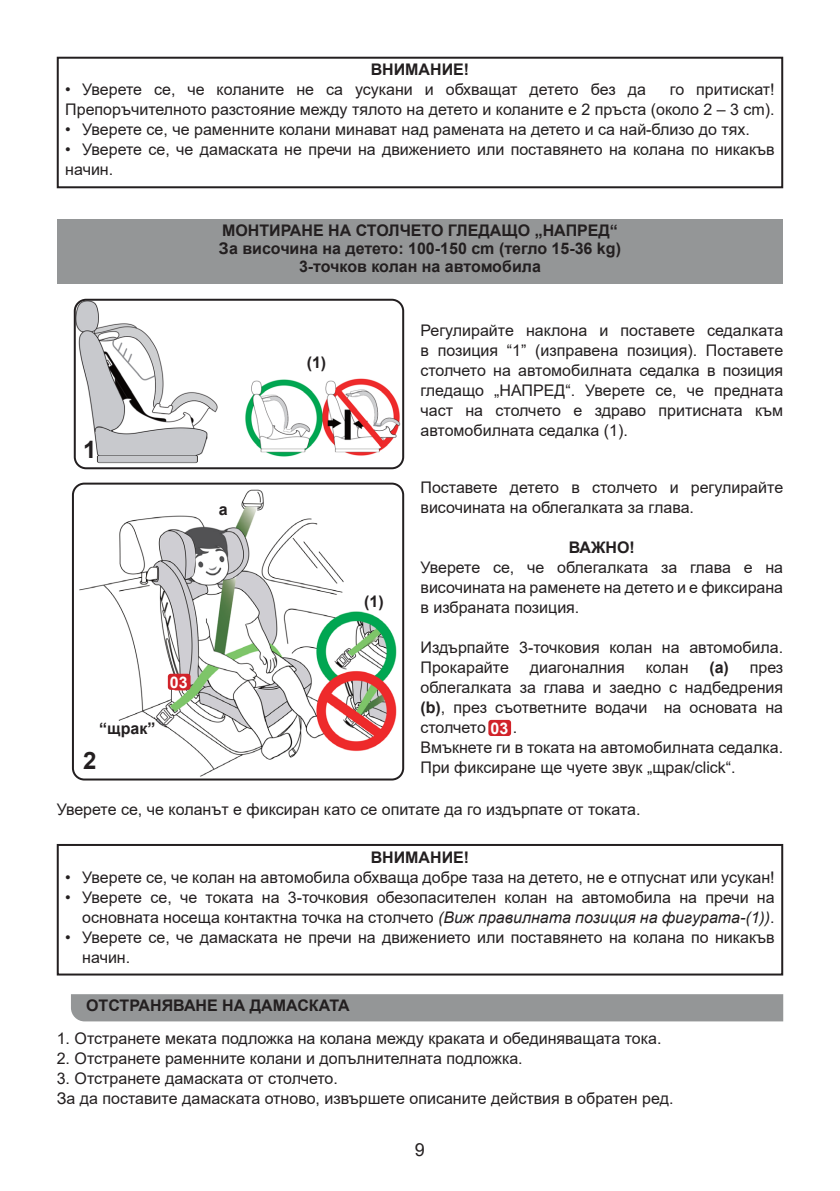
<style>
.page{position:relative;width:840px;height:1191px;background:#fff}
.page>*{position:absolute;margin:0;border:0;box-sizing:border-box;transform-origin:0 0}
.t1{font:700 24px "Arial";color:#231f20}
.t2{font:18px "Arial";color:#231f20}
.t3{font:16px/20px "Arial";color:#231f20}
.t4{font:700 16px "Arial";color:#231f20}
.t5{font:700 16px "Arial";color:#fff}
.s1{font-weight:700}
.s2{font-weight:700;color:#fff}
.s3{font-style:italic}
</style>
<div class="page">
<div style="left:58px;top:219px;width:724px;height:64px;background:#949697"></div>
<img style="left:75px;top:485px;width:327px;height:296px">
<img style="left:73px;top:298px;width:332px;height:172px">
<div style="left:71px;top:994px;width:711px;height:27px;background:#949697"></div>
<div style="left:74px;top:299px;width:330px;height:170px;border:2px solid #231f20;border-radius:11px"></div>
<div style="left:72px;top:482px;width:332px;height:298px;border:2px solid #231f20;border-radius:11px"></div>
<div style="left:57px;top:57px;width:725px;height:131px;border:2px solid #231f20"></div>
<div style="left:57px;top:844px;width:725px;height:131px;border:2px solid #231f20"></div>
<div style="left:488px;top:720px;width:23px;height:16px;background:#d1232a;border-radius:3px"></div>
<div style="left:168px;top:674px;width:22px;height:16px;background:#d1232a;border-radius:3px"></div>
<p class="t4" style="left:370px;top:58px;width:100px">ВНИМАНИЕ!</p>
<p class="t3" style="left:65px;top:80px;width:582px">• Уверете се, че коланите не са усукани и обхващат детето без да</p>
<p class="t3" style="left:65px;top:80px;width:710px;text-align:right">го притискат!<br>Препоръчителното разстояние между тялото на детето и коланите е 2 пръста (около 2 – 3 cm).</p>
<p class="t3" style="left:65px;top:120px;width:686px">• Уверете се, че раменните колани минават над рамената на детето и са най-близо до тях.</p>
<p class="t3" style="left:65px;top:140px;width:710px">• Уверете се, че дамаската не пречи на движението или поставянето на колана по никакъв начин.</p>
<p class="t1" style="left:83px;top:432px;width:15px">1</p>
<p class="t4" style="left:99px;top:717px;width:58px">“щрак”</p>
<p class="t1" style="left:83px;top:743px;width:15px">2</p>
<p class="t5" style="left:170px;top:670px;width:19px">03</p>
<p class="t4" style="left:222px;top:219px;width:397px">МОНТИРАНЕ НА СТОЛЧЕТО ГЛЕДАЩО „НАПРЕД“</p>
<p class="t4" style="left:219px;top:237px;width:403px">За височина на детето: 100-150 cm (тегло 15-36 kg)</p>
<p class="t4" style="left:299px;top:255px;width:243px">3-точков колан на автомобила</p>
<p class="t4" style="left:219px;top:498px;width:10px">a</p>
<p class="t4" style="left:306px;top:351px;width:21px">(1)</p>
<p class="t4" style="left:364px;top:589px;width:21px">(1)</p>
<p class="t3" style="left:420px;top:320px;width:364px;text-align:justify">Регулирайте наклона и поставете седалката в позиция “1” (изправена позиция). Поставете столчето на автомобилната седалка в позиция гледащо „НАПРЕД“. Уверете се, че предната част на столчето е здраво притисната към автомобилната седалка (1).</p>
<p class="t3" style="left:420px;top:477px;width:364px">Поставете детето в столчето и регулирайте височината на облегалката за глава.</p>
<p class="t4" style="left:568px;top:536px;width:68px">ВАЖНО!</p>
<p class="t3" style="left:420px;top:557px;width:364px;text-align:justify">Уверете се, че облегалката за глава е на височината на раменете на детето и е фиксирана в избраната позиция.</p>
<p class="t3" style="left:420px;top:637px;width:364px">Издърпайте 3-точковия колан на автомобила.<br>Прокарайте</p>
<p class="t3" style="left:420px;top:657px;width:364px;text-align:justify;text-indent:289px"><span class="s1">(a)</span> през облегалката за глава и заедно с надбедрения <span class="s1">(b)</span>, през съответните водачи на основата на столчето <span class="s2">03</span> .</p>
<p class="t3" style="left:420px;top:737px;width:364px">Вмъкнете ги в токата на автомобилната седалка.<br>При фиксиране ще чуете звук „щрак/click“.</p>
<p class="t3" style="left:529px;top:657px;width:97px">диагоналния</p>
<p class="t3" style="left:645px;top:657px;width:44px">колан</p>
<p class="t3" style="left:57px;top:799px;width:585px">Уверете се, че коланът е фиксиран като се опитате да го издърпате от токата.</p>
<p class="t4" style="left:370px;top:845px;width:100px">ВНИМАНИЕ!</p>
<p class="t3" style="left:65px;top:867px;width:710px">• Уверете се, че колан на автомобила обхваща добре таза на детето, не е отпуснат или усукан!</p>
<p class="t3" style="left:65px;top:887px;width:710px;text-align:right">• Уверете се, че токата на 3-точковия обезопасителен колан на автомобила на пречи на основната носеща контактна точка на столчето <span class="s3">(Виж правилната позиция на фигурата-(1))</span>.</p>
<p class="t3" style="left:82px;top:927px;width:693px;text-indent:-17px">• Уверете се, че дамаската не пречи на движението или поставянето на колана по никакъв начин.</p>
<p class="t4" style="left:86px;top:994px;width:265px">ОТСТРАНЯВАНЕ НА ДАМАСКАТА</p>
<p class="t3" style="left:57px;top:1028px;width:606px">1. Отстранете меката подложка на колана между краката и обединяващата тока.</p>
<p class="t3" style="left:57px;top:1048px;width:467px">2. Отстранете раменните колани и допълнителната подложка.</p>
<p class="t3" style="left:57px;top:1068px;width:282px">3. Отстранете дамаската от столчето.</p>
<p class="t3" style="left:57px;top:1088px;width:618px">За да поставите дамаската отново, извършете описаните действия в обратен ред.</p>
<p class="t2" style="left:415px;top:1137px;width:12px">9</p>
</div>
